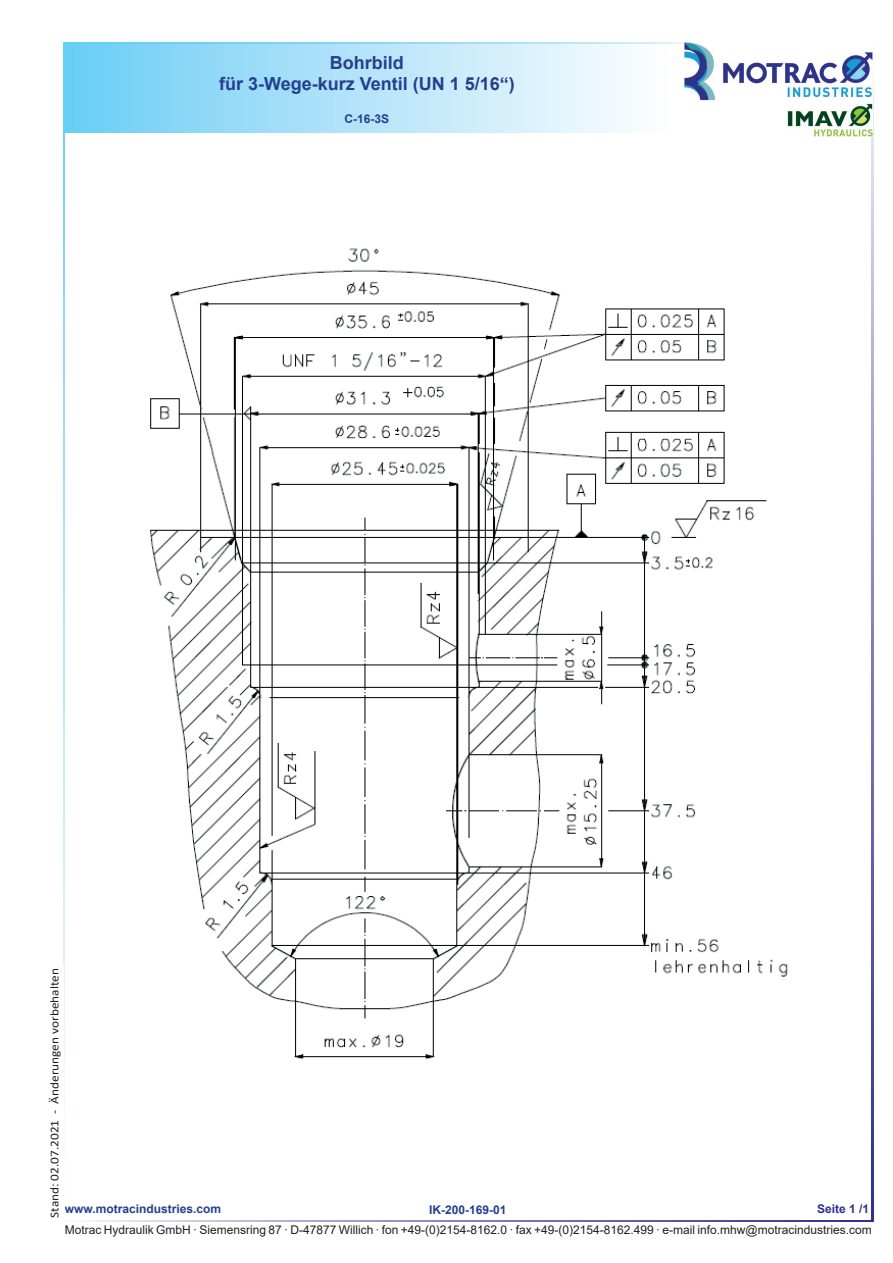
<style>
.page{position:relative;width:893px;height:1263px;background:#fff}
.page>*{position:absolute;margin:0;border:0;box-sizing:border-box;transform-origin:0 0}
.t1{font:700 18px/21.6px "Arial";color:#253f8e;text-align:center}
.t2{font:12px "Arial";color:#231f20}
.t3{font:700 12px "Arial";color:#253f8e}
.t4{font:12px "Calibri";color:#231f20;scale:1.11 1}
.t5{font:700 12px "Arial";color:#2e3092}
</style>
<div class="page">
<div style="left:65px;top:44px;width:605px;height:88px;background:linear-gradient(to right,#6ccdf5,#fffdfe)"></div>
<svg style="left:87px;top:1220px;width:786px;height:2px;background:#8784be"></svg>
<svg style="left:64px;top:132px;width:1px;height:1015px"></svg>
<img style="left:64px;top:44px;width:1px;height:88px">
<svg style="left:64px;top:43px;width:621px;height:1px"></svg>
<svg style="left:872px;top:52px;width:1px;height:1168px"></svg>
<img style="left:685px;top:43px;width:187px;height:93px">
<img style="left:150px;top:248px;width:638px;height:812px">
<h1 class="t1" style="left:219px;top:52px;width:297px">Bohrbild<br>für 3-Wege-kurz Ventil (UN 1 5/16“)</h1>
<p class="t3" style="left:345px;top:110px;width:46px">C-16-3S</p>
<p class="t4" style="left:46px;top:1218px;width:226px;rotate:-90deg">Stand: 02.07.2021 - Änderungen vorbehalten</p>
<p class="t3" style="left:65px;top:1201px;width:158px">www.motracindustries.com</p>
<p class="t5" style="left:817px;top:1201px;width:54px">Seite 1 /1</p>
<p class="t2" style="left:65px;top:1221px;width:808px">Motrac Hydraulik GmbH · Siemensring 87 · D-47877 Willich · fon +49-(0)2154-8162.0 · fax +49-(0)2154-8162.499 · e-mail info.mhw@motracindustries.com</p>
<p class="t3" style="left:429px;top:1202px;width:79px">IK-200-169-01</p>
</div>
